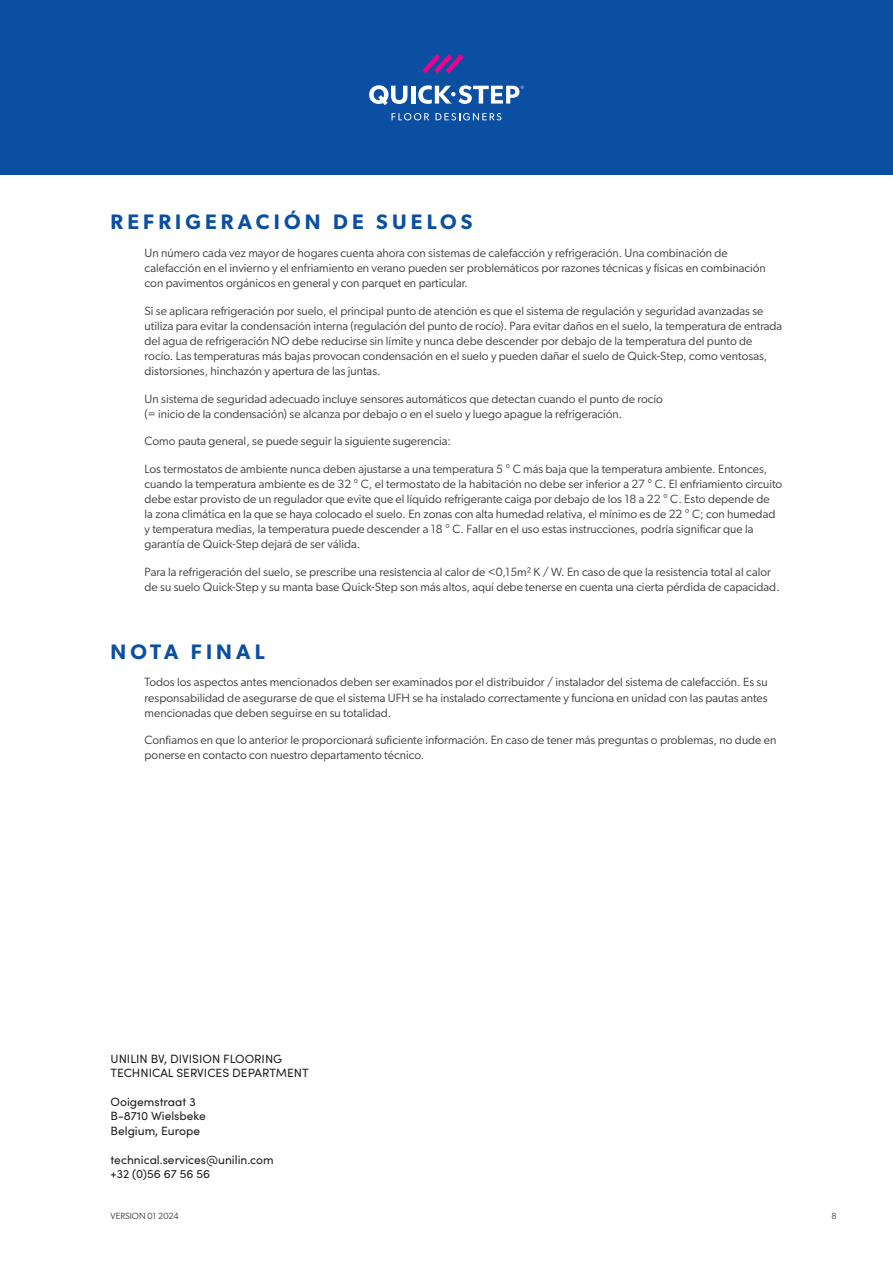
<style>
.page{position:relative;width:893px;height:1263px;background:#fff}
.page>*{position:absolute;margin:0;border:0;box-sizing:border-box;transform-origin:0 0}
.t1{font:600 21px "Gibson";letter-spacing:.2em;color:#0a4fa2}
.t2{font:12px/15px "Gibson";color:#3e3e3f}
.t3{font:12px/14.4px "Sofia Pro";color:#231f20}
.t4{font:9px "Gibson";color:#3e3e3f}
</style>
<div class="page">
<div style="left:0;top:0;width:893px;height:174px;background:#0a4fa2"></div>
<svg style="left:392px;top:113px;width:37px;height:7px"></svg>
<svg style="left:436px;top:113px;width:65px;height:7px"></svg>
<svg style="left:422px;top:54px;width:42px;height:19px"></svg>
<svg style="left:369px;top:85px;width:38px;height:20px"></svg>
<hr style="left:411px;top:86px;width:4px;height:18px;background:#fff">
<svg style="left:418px;top:85px;width:106px;height:19px"></svg>
<h1 class="t1" style="left:111px;top:210px;width:363px">REFRIGERACIÓN DE SUELOS</h1>
<p class="t2" style="left:145px;top:245px;width:623px">Un número cada vez mayor de hogares cuenta ahora con sistemas de calefacción y refrigeración. Una combinación de calefacción en el invierno y el enfriamiento en verano pueden ser problemáticos por razones técnicas y físicas en combinación con pavimentos orgánicos en general y con parquet en particular.</p>
<p class="t2" style="left:145px;top:303px;width:639px">Si se aplicara refrigeración por suelo, el principal punto de atención es que el sistema de regulación y seguridad avanzadas se utiliza para evitar la condensación interna (regulación del punto de rocío). Para evitar daños en el suelo, la temperatura de entrada del agua de refrigeración NO debe reducirse sin límite y nunca debe descender por debajo de la temperatura del punto de rocío. Las temperaturas más bajas provocan condensación en el suelo y pueden dañar el suelo de Quick-Step, como ventosas, distorsiones, hinchazón y apertura de las juntas.</p>
<p class="t2" style="left:145px;top:391px;width:520px">Un sistema de seguridad adecuado incluye sensores automáticos que detectan cuando el punto de rocío (= inicio de la condensación) se alcanza por debajo o en el suelo y luego apague la refrigeración.</p>
<p class="t2" style="left:145px;top:434px;width:308px">Como pauta general, se puede seguir la siguiente sugerencia:</p>
<p class="t2" style="left:145px;top:461px;width:639px">Los termostatos de ambiente nunca deben ajustarse a una temperatura 5 ° C más baja que la temperatura ambiente. Entonces, cuando la temperatura ambiente es de 32 ° C, el termostato de la habitación no debe ser inferior a 27 ° C. El enfriamiento circuito debe estar provisto de un regulador que evite que el líquido refrigerante caiga por debajo de los 18 a 22 ° C. Esto depende de<br>la zona climática en la que se haya colocado el suelo. En zonas con alta humedad relativa, el mínimo es de 22 ° C; con humedad y temperatura medias, la temperatura puede descender a 18 ° C. Fallar en el uso estas instrucciones, podría significar que la garantía de Quick-Step dejará de ser válida.</p>
<p class="t2" style="left:145px;top:564px;width:637px">Para la refrigeración del suelo, se prescribe una resistencia al calor de &lt;0,15m² K / W. En caso de que la resistencia total al calor de su suelo Quick-Step y su manta base Quick-Step son más altos, aquí debe tenerse en cuenta una cierta pérdida de capacidad.</p>
<h1 class="t1" style="left:111px;top:639px;width:156px">NOTA FINAL</h1>
<p class="t2" style="left:145px;top:675px;width:624px;text-align:justify">Todos los aspectos antes mencionados deben ser examinados por el distribuidor / instalador del sistema de calefacción. Es su responsabilidad de asegurarse de que el sistema UFH se ha instalado correctamente y funciona en unidad con las pautas antes mencionadas que deben seguirse en su totalidad.</p>
<p class="t2" style="left:145px;top:732px;width:633px">Confiamos en que lo anterior le proporcionará suficiente información. En caso de tener más preguntas o problemas, no dude en ponerse en contacto con nuestro departamento técnico.</p>
<p class="t3" style="left:111px;top:1051px;width:200px">UNILIN BV, DIVISION FLOORING<br>TECHNICAL SERVICES DEPARTMENT</p>
<p class="t3" style="left:111px;top:1094px;width:97px">Ooigemstraat 3<br>B-8710 Wielsbeke<br>Belgium, Europe</p>
<p class="t3" style="left:111px;top:1151px;width:165px">technical.services@unilin.com +32 (0)56 67 56 56</p>
<p class="t4" style="left:111px;top:1210px;width:70px">VERSION 01 2024</p>
<p class="t4" style="left:831px;top:1210px;width:7px">8</p>
</div>
